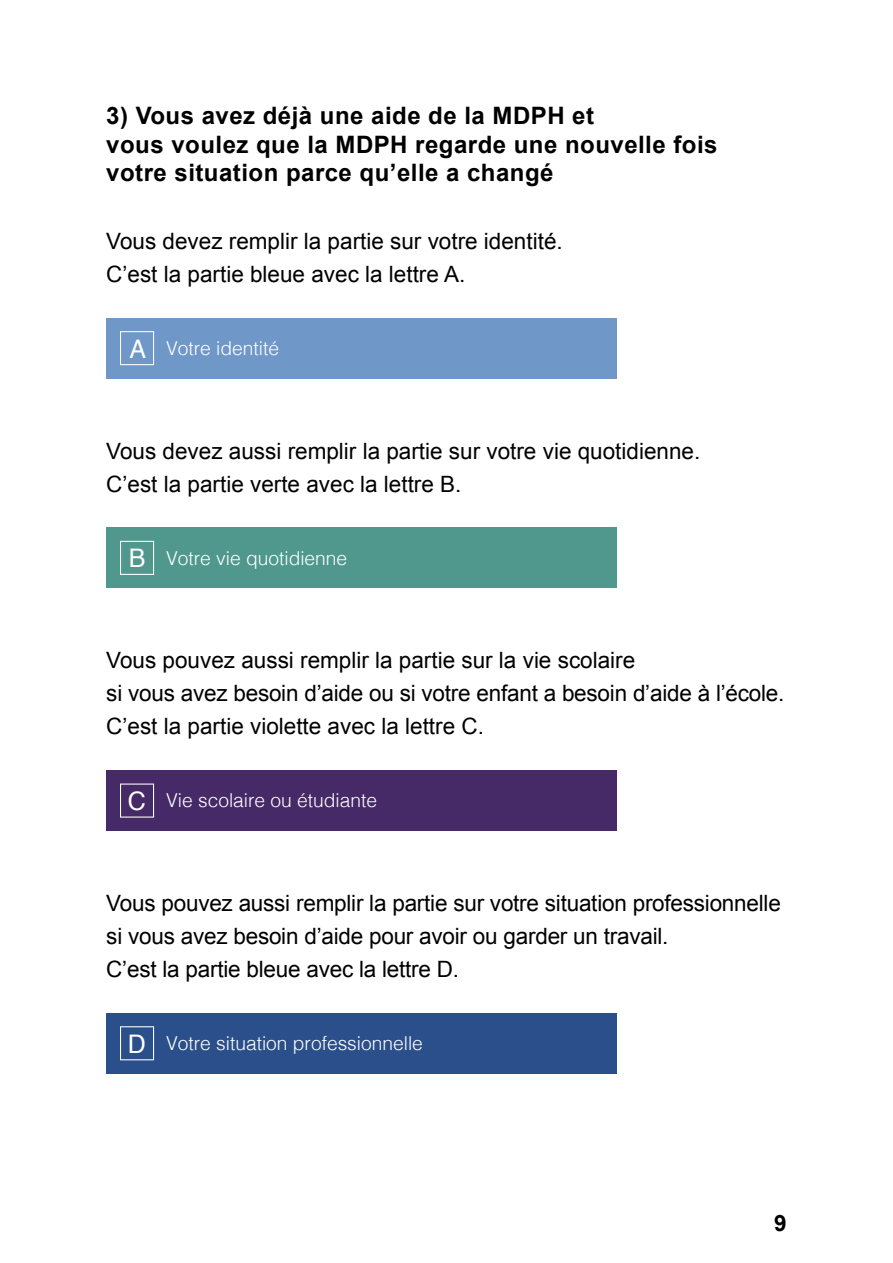
<style>
.page{position:relative;width:893px;height:1263px;background:#fff}
.page>*{position:absolute;margin:0;border:0;box-sizing:border-box;transform-origin:0 0}
.Titre_chapitre_-H2{font:700 24px "Arial";letter-spacing:.02em;color:#000}
.Texte_courant{font:22.5px "Arial";color:#000}
.t1{font:700 22.5px "Arial";color:#000}
.t2{font:300 19.2px "Helvetica";color:#fff}
.s1{font-weight:400;font-size:25.5px}
</style>
<div class="page">
<div style="left:106px;top:770px;width:511px;height:61px;background:#462a68"></div>
<div style="left:120px;top:783px;width:34px;height:35px;border:1px solid #fff"></div>
<div style="left:106px;top:1013px;width:511px;height:60px;background:#2b4f8b"></div>
<div style="left:120px;top:1026px;width:34px;height:34px;border:1px solid #fff"></div>
<div style="left:106px;top:318px;width:511px;height:60px;background:#6f97c8"></div>
<div style="left:120px;top:331px;width:34px;height:34px;border:1px solid #fff"></div>
<div style="left:106px;top:528px;width:511px;height:60px;background:#50988d"></div>
<div style="left:120px;top:541px;width:34px;height:34px;border:1px solid #fff"></div>
<h2 class="Titre_chapitre_-H2" style="left:106px;top:99px;width:489px">3) Vous avez déjà une aide de la MDPH et</h2>
<h2 class="Titre_chapitre_-H2" style="left:106px;top:128px;width:613px">vous voulez que la MDPH regarde une nouvelle fois</h2>
<h2 class="Titre_chapitre_-H2" style="left:106px;top:157px;width:449px">votre situation parce qu’elle a changé</h2>
<p class="Texte_courant" style="left:106px;top:226px;width:458px">Vous devez remplir la partie sur votre identité.</p>
<p class="Texte_courant" style="left:106px;top:259px;width:360px">C’est la partie bleue avec la lettre A.</p>
<p class="t2" style="left:129px;top:332px;width:151px"><span class="s1">A</span> Votre identité</p>
<p class="Texte_courant" style="left:106px;top:436px;width:595px">Vous devez aussi remplir la partie sur votre vie quotidienne.</p>
<p class="Texte_courant" style="left:106px;top:469px;width:357px">C’est la partie verte avec la lettre B.</p>
<p class="t2" style="left:129px;top:542px;width:220px"><span class="s1">B</span> Votre vie quotidienne</p>
<p class="Texte_courant" style="left:106px;top:646px;width:530px">Vous pouvez aussi remplir la partie sur la vie scolaire</p>
<p class="Texte_courant" style="left:106px;top:679px;width:680px">si vous avez besoin d’aide ou si votre enfant a besoin d’aide à l’école.</p>
<p class="Texte_courant" style="left:106px;top:712px;width:379px">C’est la partie violette avec la lettre C.</p>
<p class="t2" style="left:128px;top:784px;width:251px"><span class="s1">C</span> Vie scolaire ou étudiante</p>
<p class="Texte_courant" style="left:106px;top:888px;width:676px">Vous pouvez aussi remplir la partie sur votre situation professionnelle</p>
<p class="Texte_courant" style="left:106px;top:921px;width:564px">si vous avez besoin d’aide pour avoir ou garder un travail.</p>
<p class="Texte_courant" style="left:106px;top:954px;width:354px">C’est la partie bleue avec la lettre D.</p>
<p class="t2" style="left:128px;top:1027px;width:296px"><span class="s1">D</span> Votre situation professionnelle</p>
<p class="t1" style="left:774px;top:1208px;width:14px">9</p>
</div>
